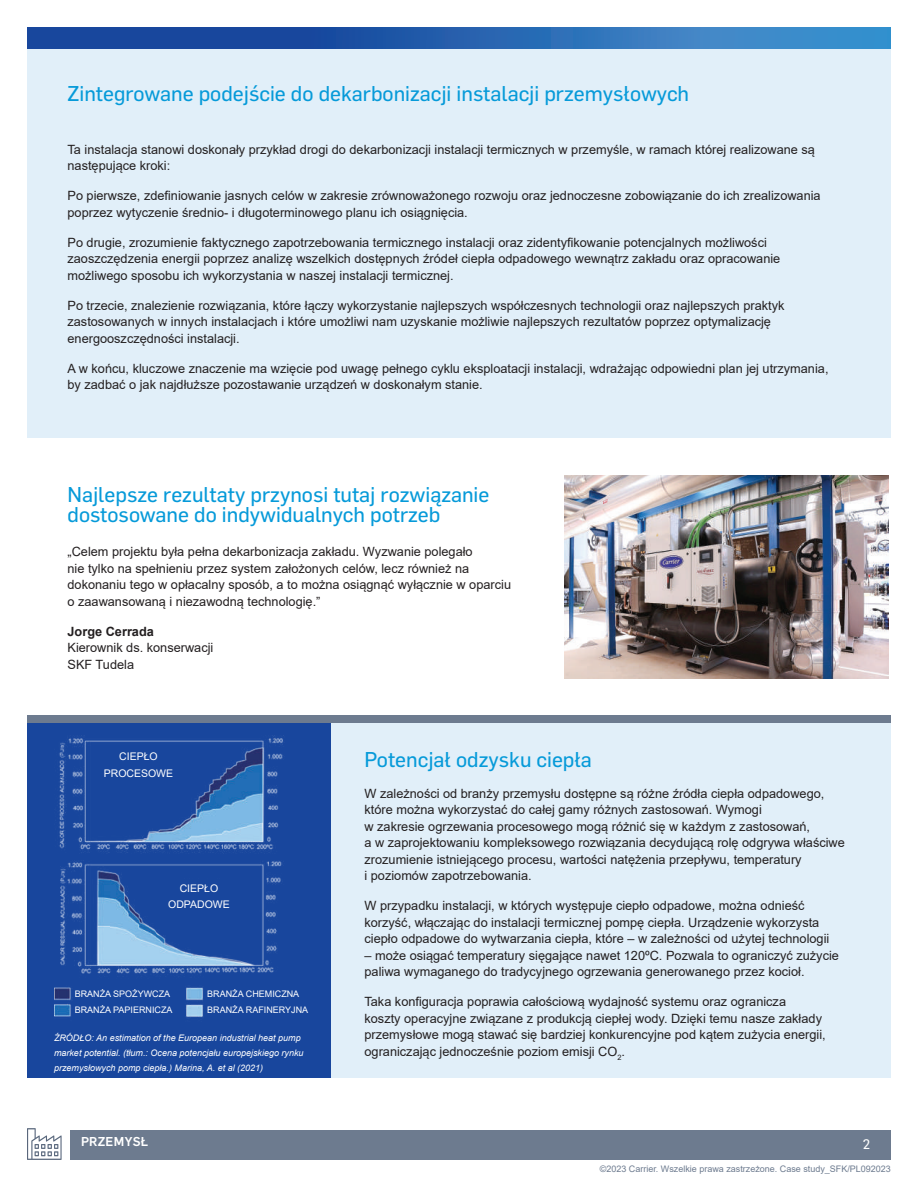
<style>
.page{position:relative;width:918px;height:1188px;background:#fff}
.page>*{position:absolute;margin:0;border:0;box-sizing:border-box;transform-origin:0 0}
.t1{font:21px/19.5px "Flama Basic";color:#069ad9}
.t2{font:13.5px "Flama Basic";color:#fff}
.t3{font:12.75px/16.5px "Arial";color:#231f20}
.t4{font:700 12.75px "Arial";color:#231f20}
.t5{font:500 12.6px "Flama";letter-spacing:.025em;color:#fff}
.t6{font:10.5px/16.5px "Arial";color:#fff;text-align:center}
.t7{font:italic 9px/15px "Arial";color:#fff}
.t8{font:9px/16.2px "Arial";color:#fff}
.t9{font:9px "Arial";color:#6d7b8f}
</style>
<div class="page">
<div style="left:71px;top:1131px;width:820px;height:29px;background:#6d7b8f"></div>
<svg style="left:27px;top:1128px;width:35px;height:32px"></svg>
<div style="left:27px;top:45px;width:864px;height:393px;background:#e1eff9"></div>
<div style="left:332px;top:716px;width:559px;height:362px;background:#e1eff9"></div>
<div style="left:27px;top:716px;width:304px;height:362px;background:#18469d"></div>
<svg style="left:27px;top:27px;width:864px;height:21px;background:#2764b0"></svg>
<div style="left:27px;top:716px;width:864px;height:7px;background:#6d7b8f"></div>
<img style="left:564px;top:475px;width:325px;height:203px">
<img style="left:54px;top:736px;width:229px;height:282px">
<div style="left:95px;top:747px;width:87px;height:35px;background:#18469d"></div>
<div style="left:155px;top:879px;width:88px;height:34px;background:#18469d"></div>
<div style="left:75px;top:984px;width:109px;height:35px;background:#18469d"></div>
<div style="left:207px;top:984px;width:109px;height:35px;background:#18469d"></div>
<h1 class="t1" style="left:68px;top:82px;width:623px">Zintegrowane podejście do dekarbonizacji instalacji przemysłowych</h1>
<p class="t3" style="left:68px;top:141px;width:749px">Ta instalacja stanowi doskonały przykład drogi do dekarbonizacji instalacji termicznych w przemyśle, w ramach której realizowane są następujące kroki:</p>
<p class="t3" style="left:68px;top:188px;width:755px">Po pierwsze, zdefiniowanie jasnych celów w zakresie zrównoważonego rozwoju oraz jednoczesne zobowiązanie do ich zrealizowania poprzez wytyczenie średnio- i długoterminowego planu ich osiągnięcia.</p>
<p class="t3" style="left:68px;top:234px;width:714px">Po drugie, zrozumienie faktycznego zapotrzebowania termicznego instalacji oraz zidentyfikowanie potencjalnych możliwości zaoszczędzenia energii poprzez analizę wszelkich dostępnych źródeł ciepła odpadowego wewnątrz zakładu oraz opracowanie możliwego sposobu ich wykorzystania w naszej instalacji termicznej.</p>
<p class="t3" style="left:68px;top:297px;width:719px">Po trzecie, znalezienie rozwiązania, które łączy wykorzystanie najlepszych współczesnych technologii oraz najlepszych praktyk zastosowanych w innych instalacjach i które umożliwi nam uzyskanie możliwie najlepszych rezultatów poprzez optymalizację energooszczędności instalacji.</p>
<p class="t3" style="left:68px;top:360px;width:763px">A w końcu, kluczowe znaczenie ma wzięcie pod uwagę pełnego cyklu eksploatacji instalacji, wdrażając odpowiedni plan jej utrzymania, by zadbać o jak najdłuższe pozostawanie urządzeń w doskonałym stanie.</p>
<h1 class="t1" style="left:68px;top:484px;width:423px">Najlepsze rezultaty przynosi tutaj rozwiązanie dostosowane do indywidualnych potrzeb</h1>
<p class="t3" style="left:68px;top:544px;width:445px">„Celem projektu była pełna dekarbonizacja zakładu. Wyzwanie polegało<br>nie tylko na spełnieniu przez system założonych celów, lecz również na dokonaniu tego w opłacalny sposób, a to można osiągnąć wyłącznie w oparciu o zaawansowaną i niezawodną technologię.”</p>
<p class="t4" style="left:68px;top:622px;width:88px">Jorge Cerrada</p>
<p class="t3" style="left:68px;top:640px;width:147px">Kierownik ds. konserwacji<br>SKF Tudela</p>
<p class="t6" style="left:104px;top:748px;width:71px">CIEPŁO<br>PROCESOWE</p>
<p class="t6" style="left:168px;top:880px;width:63px">CIEPŁO<br>ODPADOWE</p>
<p class="t8" style="left:75px;top:985px;width:99px">BRANŻA SPOŻYWCZA<br>BRANŻA PAPIERNICZA</p>
<p class="t8" style="left:207px;top:985px;width:102px">BRANŻA CHEMICZNA<br>BRANŻA RAFINERYJNA</p>
<p class="t7" style="left:54px;top:1030px;width:251px">ŹRÓDŁO: An estimation of the European industrial heat pump market potential. (tłum.: Ocena potencjału europejskiego rynku przemysłowych pomp ciepła.) Marina, A. et al (2021)</p>
<p class="t5" style="left:81px;top:1134px;width:69px">PRZEMYSŁ</p>
<h1 class="t1" style="left:365px;top:749px;width:229px">Potencjał odzysku ciepła</h1>
<p class="t3" style="left:364px;top:785px;width:482px">W zależności od branży przemysłu dostępne są różne źródła ciepła odpadowego, które można wykorzystać do całej gamy różnych zastosowań. Wymogi<br>w zakresie ogrzewania procesowego mogą różnić się w każdym z zastosowań,<br>a w zaprojektowaniu kompleksowego rozwiązania decydującą rolę odgrywa właściwe zrozumienie istniejącego procesu, wartości natężenia przepływu, temperatury<br>i poziomów zapotrzebowania.</p>
<p class="t3" style="left:364px;top:897px;width:466px">W przypadku instalacji, w których występuje ciepło odpadowe, można odnieść korzyść, włączając do instalacji termicznej pompę ciepła. Urządzenie wykorzysta ciepło odpadowe do wytwarzania ciepła, które – w zależności od użytej technologii</p>
<p class="t3" style="left:364px;top:947px;width:476px">– może osiągać temperatury sięgające nawet 120ºC. Pozwala to ograniczyć zużycie paliwa wymaganego do tradycyjnego ogrzewania generowanego przez kocioł.</p>
<p class="t3" style="left:364px;top:993px;width:463px">Taka konfiguracja poprawia całościową wydajność systemu oraz ogranicza<br>koszty operacyjne związane z produkcją ciepłej wody. Dzięki temu nasze zakłady przemysłowe mogą stawać się bardziej konkurencyjne pod kątem zużycia energii, ograniczając jednocześnie poziom emisji CO<sub>2</sub>.</p>
<p class="t2" style="left:863px;top:1135px;width:9px">2</p>
<p class="t9" style="left:600px;top:1162px;width:293px">©2023 Carrier. Wszelkie prawa zastrzeżone. Case study_SFK/PL092023</p>
</div>
